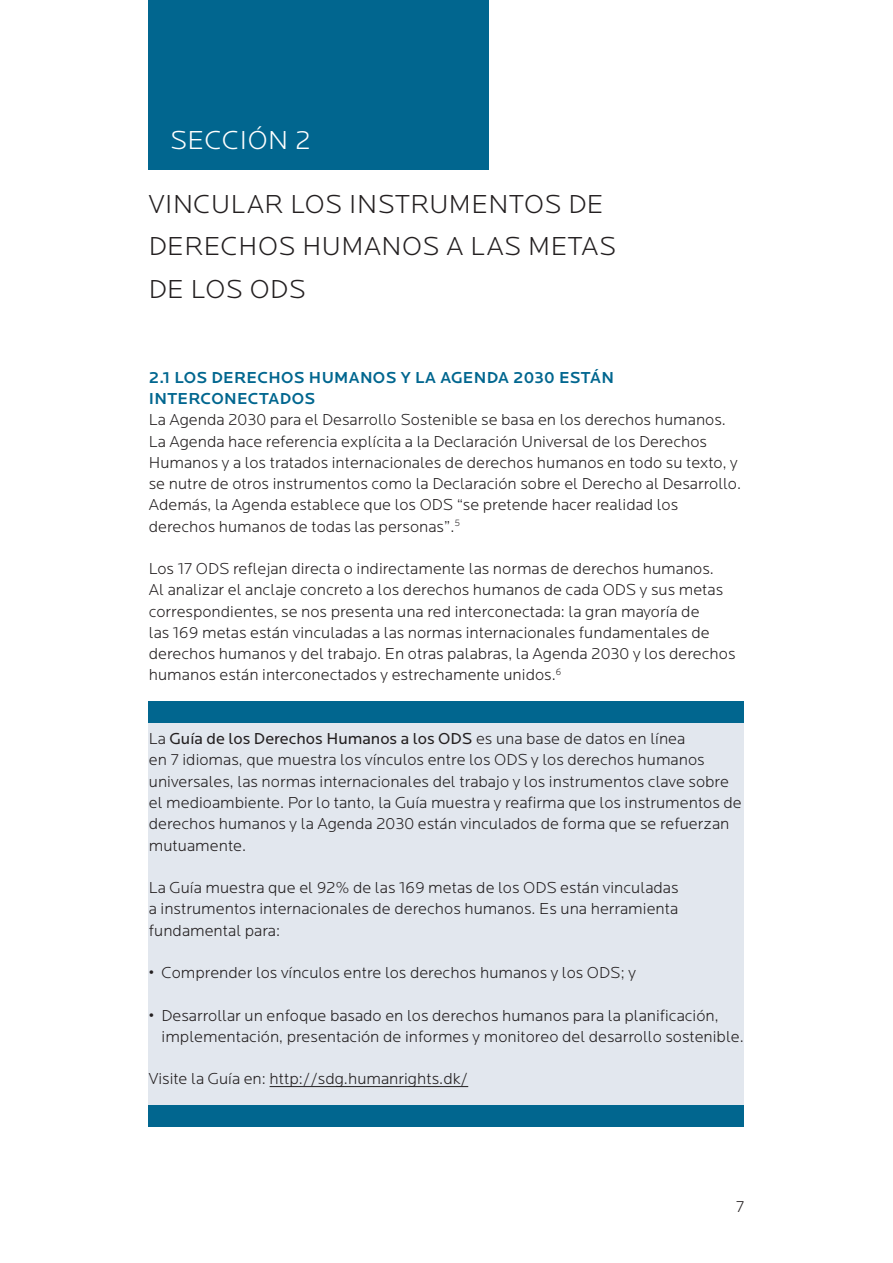
<style>
.page{position:relative;width:893px;height:1263px;background:#fff}
.page>*{position:absolute;margin:0;border:0;box-sizing:border-box;transform-origin:0 0}
.MR_1_sort{font:300 27px/42.5px "Locator";letter-spacing:.02em;color:#231f20}
.MR_1{font:300 27px "Locator";letter-spacing:.02em;color:#fff}
.Brød_m_luft{font:300 16.5px/21.3px "Locator";color:#231f20}
.MR_2{font:500 16.5px/21.3px "Locator";letter-spacing:.02em;color:#01668f}
.s1{font-weight:400}
</style>
<div class="page">
<div style="left:149px;top:0;width:340px;height:170px;background:#01668f"></div>
<div style="left:149px;top:723px;width:595px;height:383px;background:#e2e7ee"></div>
<hr style="left:270px;top:1086px;width:198px;height:1px;background:#231f20">
<div style="left:149px;top:702px;width:595px;height:21px;background:#01668f"></div>
<div style="left:149px;top:1106px;width:595px;height:21px;background:#01668f"></div>
<h1 class="MR_1" style="left:170px;top:126px;width:142px">SECCIÓN 2</h1>
<h1 class="MR_1_sort" style="left:149px;top:183px;width:469px">VINCULAR LOS INSTRUMENTOS DE<br>DERECHOS HUMANOS A LAS METAS<br>DE LOS ODS</h1>
<h2 class="MR_2" style="left:149px;top:367px;width:467px">2.1 LOS DERECHOS HUMANOS Y LA AGENDA 2030 ESTÁN<br>INTERCONECTADOS</h2>
<p class="Brød_m_luft" style="left:149px;top:410px;width:594px">La Agenda 2030 para el Desarrollo Sostenible se basa en los derechos humanos.<br>La Agenda hace referencia explícita a la Declaración Universal de los Derechos Humanos y a los tratados internacionales de derechos humanos en todo su texto, y se nutre de otros instrumentos como la Declaración sobre el Derecho al Desarrollo.<br>Además, la Agenda establece que los ODS “se pretende hacer realidad los derechos humanos de todas las personas”.<sup>5</sup></p>
<p class="Brød_m_luft" style="left:149px;top:558px;width:588px">Los 17 ODS reflejan directa o indirectamente las normas de derechos humanos.<br>Al analizar el anclaje concreto a los derechos humanos de cada ODS y sus metas correspondientes, se nos presenta una red interconectada: la gran mayoría de<br>las 169 metas están vinculadas a las normas internacionales fundamentales de derechos humanos y del trabajo. En otras palabras, la Agenda 2030 y los derechos humanos están interconectados y estrechamente unidos.<sup>6</sup></p>
<p class="Brød_m_luft" style="left:149px;top:729px;width:594px">La <span class="s1">Guía de los Derechos Humanos a los ODS</span> es una base de datos en línea<br>en 7 idiomas, que muestra los vínculos entre los ODS y los derechos humanos universales, las normas internacionales del trabajo y los instrumentos clave sobre el medioambiente. Por lo tanto, la Guía muestra y reafirma que los instrumentos de derechos humanos y la Agenda 2030 están vinculados de forma que se refuerzan mutuamente.</p>
<p class="Brød_m_luft" style="left:149px;top:877px;width:531px;text-align:justify">La Guía muestra que el 92% de las 169 metas de los ODS están vinculadas a instrumentos internacionales de derechos humanos. Es una herramienta fundamental para:</p>
<p class="Brød_m_luft" style="left:149px;top:962px;width:489px">• Comprender los vínculos entre los derechos humanos y los ODS; y</p>
<p class="Brød_m_luft" style="left:162px;top:1005px;width:584px;text-indent:-13px">• Desarrollar un enfoque basado en los derechos humanos para la planificación, implementación, presentación de informes y monitoreo del desarrollo sostenible.</p>
<p class="Brød_m_luft" style="left:149px;top:1069px;width:321px">Visite la Guía en: http://sdg.humanrights.dk/</p>
<p class="Brød_m_luft" style="left:736px;top:1196px;width:10px">7</p>
</div>
